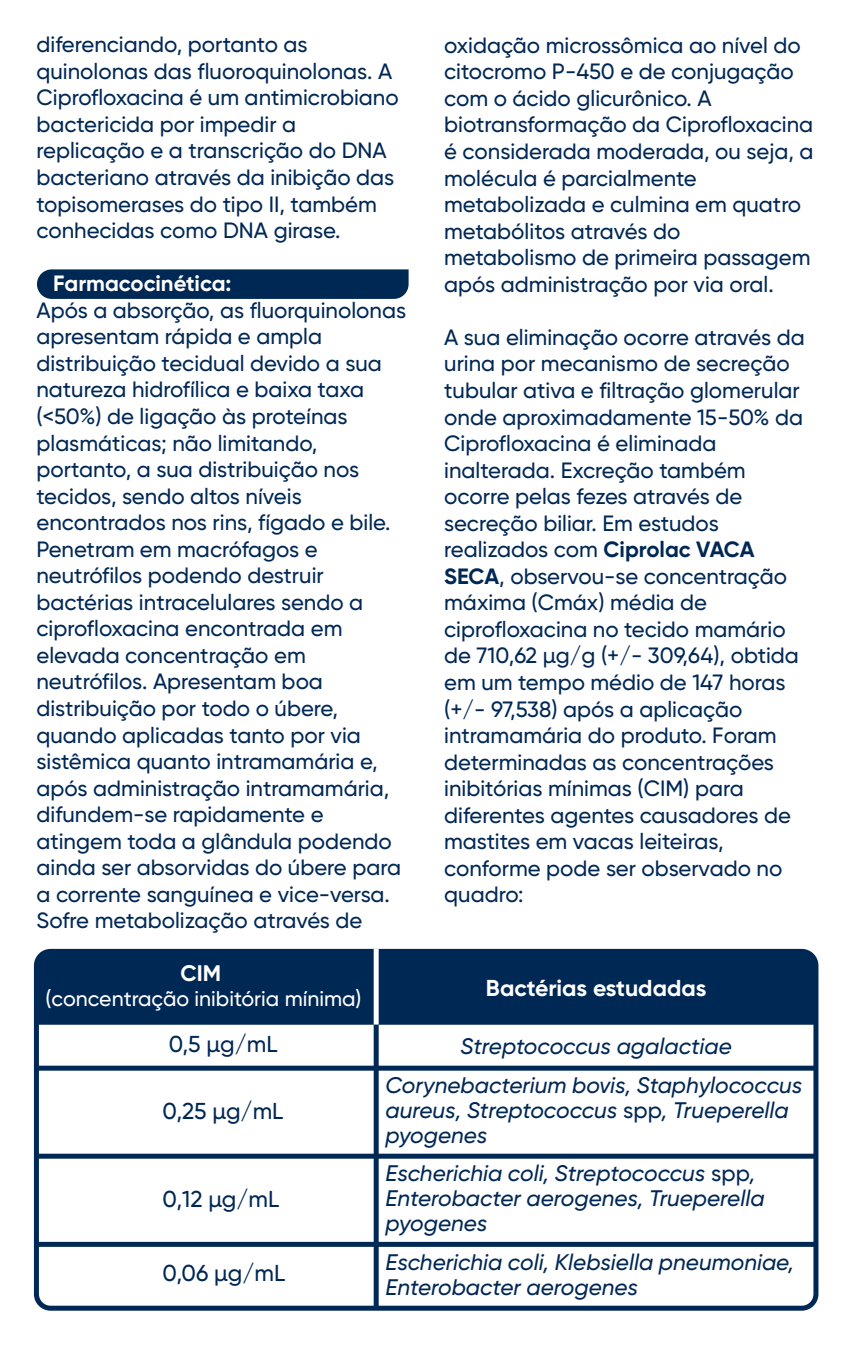
<style>
.page{position:relative;width:853px;height:1349px;background:#fff}
.page>*{position:absolute;margin:0;border:0;box-sizing:border-box;transform-origin:0 0}
.t1{font:500 23px "Gilroy";color:#002855}
.t2{font:700 23px "Gilroy";color:#fff}
.t3{font:italic 500 22.5px/25px "Gilroy";color:#002855}
.t4{font:700 22.5px "Gilroy";color:#fff}
.t5{font:500 22.25px/26.5px "Gilroy";color:#002855}
.t6{font:700 22.25px "Gilroy";color:#fff}
.t7{font:500 21.25px "Gilroy";color:#fff}
.s1{font-weight:700}
.s2{font-style:normal}
</style>
<div class="page">
<svg style="left:37px;top:269px;width:372px;height:30px;background:#072e59"></svg>
<div style="left:40px;top:955px;width:772px;height:70px;background:#002855"></div>
<div style="left:34px;top:949px;width:784px;height:362px;border:5px solid #002855;border-radius:14px"></div>
<div style="left:374px;top:951px;width:5px;height:357px;background:#002855"></div>
<div style="left:36px;top:1066px;width:780px;height:5px;background:#002855"></div>
<div style="left:36px;top:1154px;width:780px;height:5px;background:#002855"></div>
<div style="left:36px;top:1242px;width:780px;height:5px;background:#002855"></div>
<div style="left:374px;top:949px;width:5px;height:76px;background:#fff"></div>
<p class="t5" style="left:36px;top:31px;width:364px">diferenciando, portanto as quinolonas das fluoroquinolonas. A<br>Ciprofloxacina é um antimicrobiano bactericida por impedir a replicação e a transcrição do DNA bacteriano através da inibição das topisomerases do tipo II, também conhecidas como DNA girase.</p>
<p class="t6" style="left:53px;top:270px;width:180px">Farmacocinética:</p>
<p class="t5" style="left:36px;top:297px;width:371px">Após a absorção, as fluorquinolonas apresentam rápida e ampla distribuição tecidual devido a sua natureza hidrofílica e baixa taxa (&lt;50%) de ligação às proteínas plasmáticas; não limitando, portanto, a sua distribuição nos tecidos, sendo altos níveis encontrados nos rins, fígado e bile.<br>Penetram em macrófagos e neutrófilos podendo destruir bactérias intracelulares sendo a ciprofloxacina encontrada em elevada concentração em neutrófilos. Apresentam boa distribuição por todo o úbere, quando aplicadas tanto por via sistêmica quanto intramamária e, após administração intramamária, difundem-se rapidamente e atingem toda a glândula podendo ainda ser absorvidas do úbere para a corrente sanguínea e vice-versa.<br>Sofre metabolização através de</p>
<p class="t4" style="left:180px;top:959px;width:42px">CIM</p>
<p class="t7" style="left:46px;top:986px;width:317px">(concentração inibitória mínima)</p>
<p class="t5" style="left:444px;top:32px;width:371px">oxidação microssômica ao nível do citocromo P-450 e de conjugação com o ácido glicurônico. A biotransformação da Ciprofloxacina é considerada moderada, ou seja, a molécula é parcialmente metabolizada e culmina em quatro metabólitos através do metabolismo de primeira passagem após administração por via oral.</p>
<p class="t5" style="left:444px;top:324px;width:362px">A sua eliminação ocorre através da urina por mecanismo de secreção tubular ativa e filtração glomerular onde aproximadamente 15-50% da<br>Ciprofloxacina é eliminada inalterada. Excreção também ocorre pelas fezes através de secreção biliar. Em estudos realizados com <span class="s1">Ciprolac VACA<br>SECA</span>, observou-se concentração máxima (Cmáx) média de ciprofloxacina no tecido mamário de 710,62 µg/g (+/- 309,64), obtida em um tempo médio de 147 horas (+/- 97,538) após a aplicação intramamária do produto. Foram determinadas as concentrações inibitórias mínimas (CIM) para diferentes agentes causadores de mastites em vacas leiteiras, conforme pode ser observado no quadro:</p>
<p class="t2" style="left:486px;top:973px;width:222px">Bactérias estudadas</p>
<p class="t1" style="left:169px;top:1030px;width:110px">0,5 µg/mL</p>
<p class="t3" style="left:460px;top:1033px;width:273px">Streptococcus agalactiae</p>
<p class="t1" style="left:163px;top:1097px;width:122px">0,25 µg/mL</p>
<p class="t1" style="left:163px;top:1185px;width:118px">0,12 µg/mL</p>
<p class="t1" style="left:163px;top:1259px;width:124px">0,06 µg/mL</p>
<p class="t3" style="left:385px;top:1072px;width:418px">Corynebacterium bovis, Staphylococcus aureus, Streptococcus <span class="s2">spp</span>, Trueperella pyogenes</p>
<p class="t3" style="left:385px;top:1160px;width:380px">Escherichia coli, Streptococcus <span class="s2">spp</span>,<br>Enterobacter aerogenes, Trueperella pyogenes</p>
<p class="t3" style="left:385px;top:1250px;width:410px">Escherichia coli, Klebsiella pneumoniae,<br>Enterobacter aerogenes</p>
</div>
